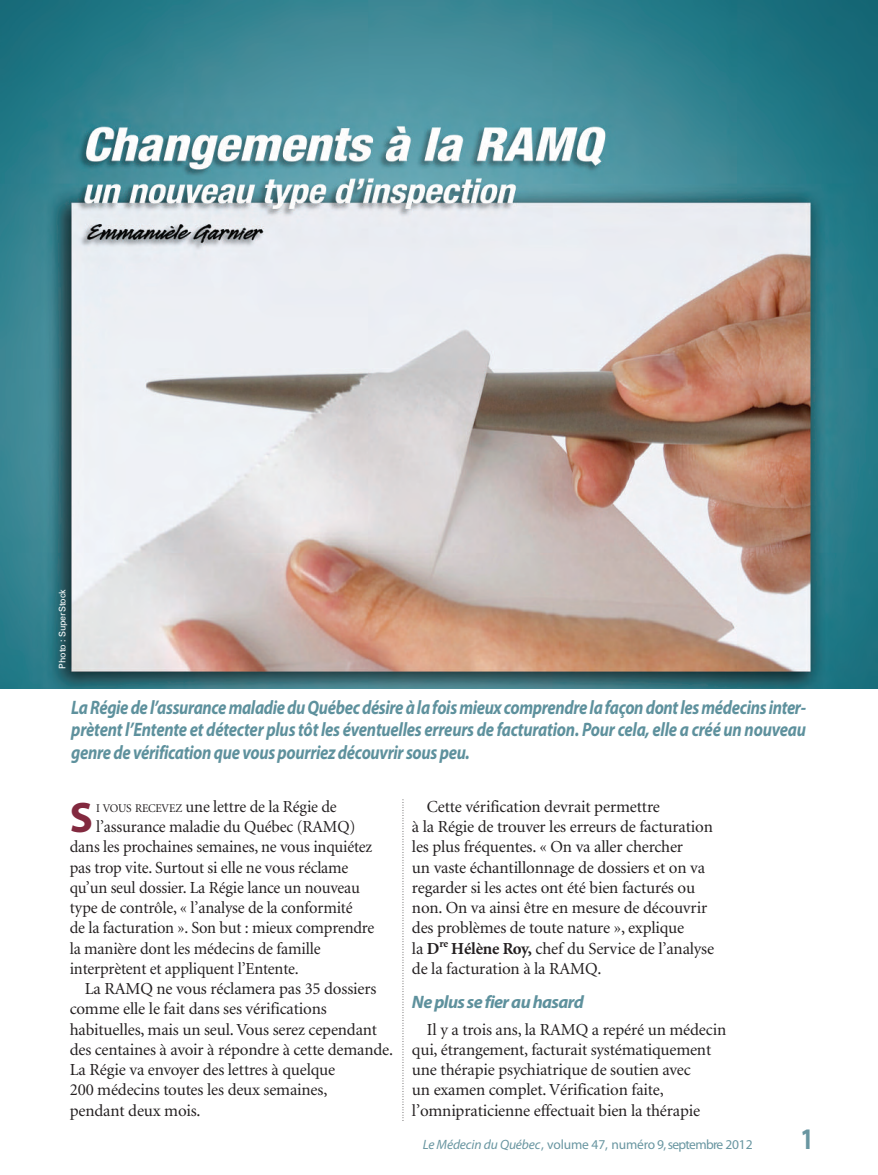
<style>
.page{position:relative;width:878px;height:1175px;background:#fff}
.page>*{position:absolute;margin:0;border:0;box-sizing:border-box;transform-origin:0 0}
.t1{font:700 42.9px "Myriad Pro";color:#82293f}
.t2{font:700 30px "Myriad Pro";color:#6996a1;scale:.8 1}
.t3{font:italic 700 19.5px/22.5px "Myriad Pro";letter-spacing:-.02em;color:#5e919d;text-align:justify;scale:.85 1}
.t4{font:italic 700 18px "Myriad Pro";letter-spacing:-.035em;color:#5e919d}
.t5{font:16.8px/20.2px "Minion";letter-spacing:-.01em;color:#231f20}
.t6{font:13.5px "Myriad Pro";letter-spacing:-.01em;color:#6996a1}
.t7{font:9px "Univers";letter-spacing:-.015em;color:#fff}
.s1{font-size:11.85px}
.s2{font-weight:700}
.s3{font-style:italic}
</style>
<div class="page">
<svg style="left:402px;top:800px;width:1px;height:319px"></svg>
<img style="left:0;top:0;width:878px;height:688px">
<img style="left:70px;top:189px;width:666px;height:499px">
<p class="t7" style="left:59px;top:668px;width:81px;rotate:-90deg">Photo : SuperStock</p>
<p class="t3" style="left:71px;top:697px;width:866px">La Régie de l’assurance maladie du Québec désire à la fois mieux comprendre la façon dont les médecins inter&shy;prètent l’Entente et détecter plus tôt les éventuelles erreurs de facturation. Pour cela, elle a créé un nouveau genre de vérification que vous pourriez découvrir sous peu.</p>
<h1 class="t1" style="left:70px;top:801px;width:25px">S</h1>
<p class="t5" style="left:96px;top:797px;width:242px"><span class="s1">I VOUS RECEVEZ</span> une lettre de la Régie de</p>
<p class="t5" style="left:96px;top:818px;width:261px">l’assurance maladie du Québec (RAMQ)</p>
<p class="t5" style="left:70px;top:838px;width:304px">dans les prochaines semaines, ne vous inquiétez</p>
<p class="t5" style="left:70px;top:858px;width:280px">pas trop vite. Surtout si elle ne vous réclame</p>
<p class="t5" style="left:70px;top:878px;width:292px">qu’un seul dossier. La Régie lance un nouveau</p>
<p class="t5" style="left:70px;top:899px;width:284px">type de contrôle, « l’analyse de la conformité</p>
<p class="t5" style="left:70px;top:919px;width:306px">de la facturation ». Son but : mieux comprendre</p>
<p class="t5" style="left:70px;top:939px;width:252px">la manière dont les médecins de famille</p>
<p class="t5" style="left:70px;top:959px;width:230px">interprètent et appliquent l’Entente.</p>
<p class="t5" style="left:85px;top:980px;width:293px">La RAMQ ne vous réclamera pas 35 dossiers</p>
<p class="t5" style="left:70px;top:1000px;width:258px">comme elle le fait dans ses vérifications</p>
<p class="t5" style="left:70px;top:1020px;width:309px">habituelles, mais un seul. Vous serez cependant</p>
<p class="t5" style="left:70px;top:1040px;width:325px">des centaines à avoir à répondre à cette demande.</p>
<p class="t5" style="left:70px;top:1061px;width:267px">La Régie va envoyer des lettres à quelque</p>
<p class="t5" style="left:70px;top:1081px;width:259px">200 médecins toutes les deux semaines,</p>
<p class="t5" style="left:70px;top:1101px;width:132px">pendant deux mois.</p>
<p class="t5" style="left:412px;top:797px;width:304px;text-indent:15px">Cette vérification devrait permettre<br>à la Régie de trouver les erreurs de facturation les plus fréquentes. « On va aller chercher<br>un vaste échantillonnage de dossiers et on va regarder si les actes ont été bien facturés ou non. On va ainsi être en mesure de découvrir des problèmes de toute nature », explique<br>la <span class="s2">D</span><sup>re</sup> <span class="s2">Hélène Roy,</span> chef du Service de l’analyse de la facturation à la RAMQ.</p>
<p class="t4" style="left:412px;top:994px;width:173px">Ne plus se fier au hasard</p>
<p class="t5" style="left:412px;top:1020px;width:316px;text-indent:15px">Il y a trois ans, la RAMQ a repéré un médecin qui, étrangement, facturait systématiquement une thérapie psychiatrique de soutien avec<br>un examen complet. Vérification faite, l’omnipraticienne effectuait bien la thérapie</p>
<p class="t6" style="left:423px;top:1139px;width:331px"><span class="s3">Le Médecin du Québec</span>, volume 47, numéro 9, septembre 2012</p>
<h2 class="t2" style="left:800px;top:1127px;width:18px">1</h2>
</div>
